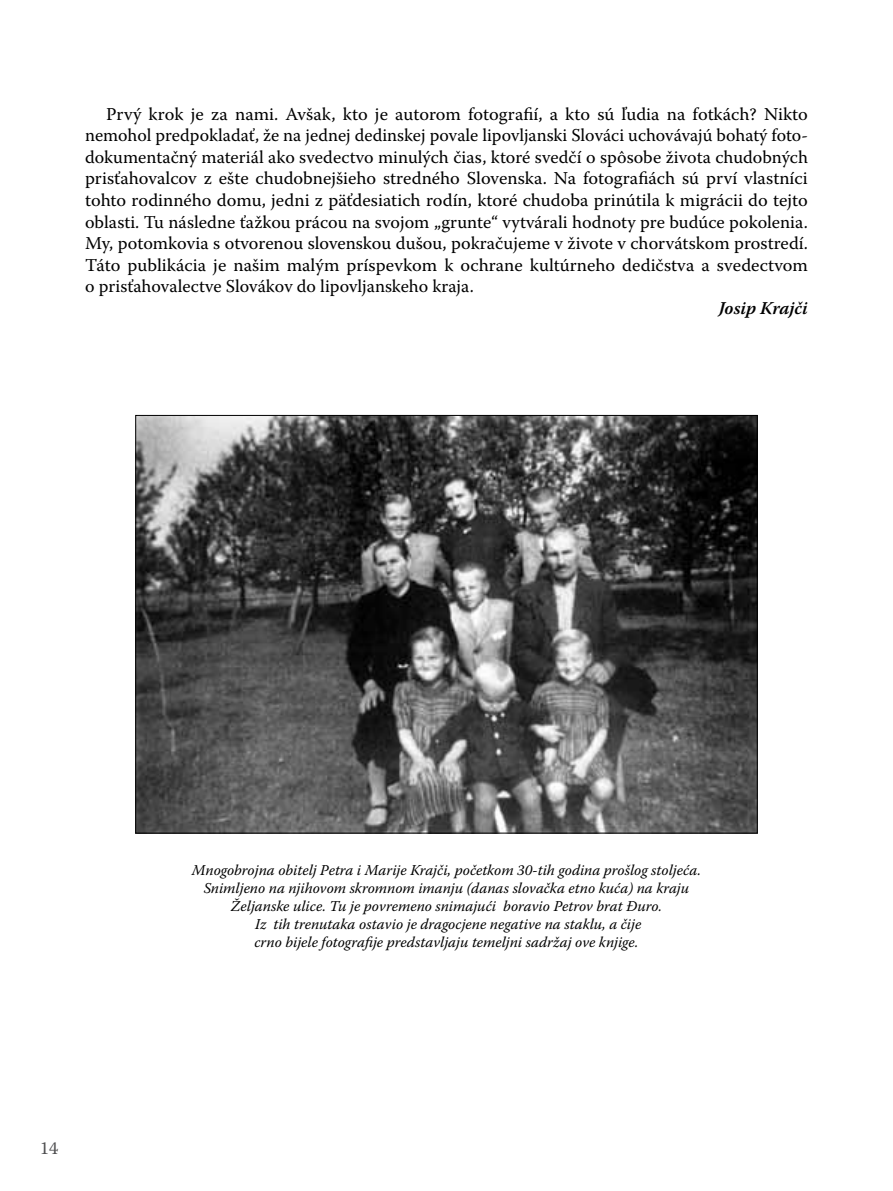
<style>
.page{position:relative;width:893px;height:1191px;background:#fff}
.page>*{position:absolute;margin:0;border:0;box-sizing:border-box;transform-origin:0 0}
.t1{font:18px/21.6px "Warnock Pro";color:#000;text-align:justify}
.t2{font:italic 600 18px "Warnock Pro";color:#000}
.t3{font:18px "Warnock Pro";color:#4d4d4f}
.t4{font:italic 15px/18px "Warnock Pro";color:#000;text-align:center}
</style>
<div class="page">
<img style="left:138px;top:417px;width:617px;height:414px">
<p class="t1" style="left:85px;top:103px;width:724px;text-indent:21px">Prvý krok je za nami. Avšak, kto je autorom fotografií, a kto sú ľudia na fotkách? Nikto nemohol predpokladať, že na jednej dedinskej povale lipovljanski Slováci uchovávajú bohatý foto&shy;dokumentačný materiál ako svedectvo minulých čias, ktoré svedčí o spôsobe života chudobných prisťahovalcov z ešte chudobnejšieho stredného Slovenska. Na fotografiách sú prví vlastníci tohto rodinného domu, jedni z päťdesiatich rodín, ktoré chudoba prinútila k migrácii do tejto oblasti. Tu následne ťažkou prácou na svojom „grunte“ vytvárali hodnoty pre budúce pokolenia.<br>My, potomkovia s otvorenou slovenskou dušou, pokračujeme v živote v chorvátskom prostredí.<br>Táto publikácia je našim malým príspevkom k ochrane kultúrneho dedičstva a svedectvom o prisťahovalectve Slovákov do lipovljanskeho kraja.</p>
<p class="t2" style="left:719px;top:297px;width:91px">Josip Krajči</p>
<p class="t3" style="left:40px;top:1137px;width:20px">14</p>
<p class="t4" style="left:192px;top:860px;width:511px">Mnogobrojna obitelj Petra i Marije Krajči, početkom 30-tih godina prošlog stoljeća.<br>Snimljeno na njihovom skromnom imanju (danas slovačka etno kuća) na kraju Željanske ulice. Tu je povremeno snimajući boravio Petrov brat Đuro.<br>Iz tih trenutaka ostavio je dragocjene negative na staklu, a čije<br>crno bijele fotografije predstavljaju temeljni sadržaj ove knjige.</p>
</div>
